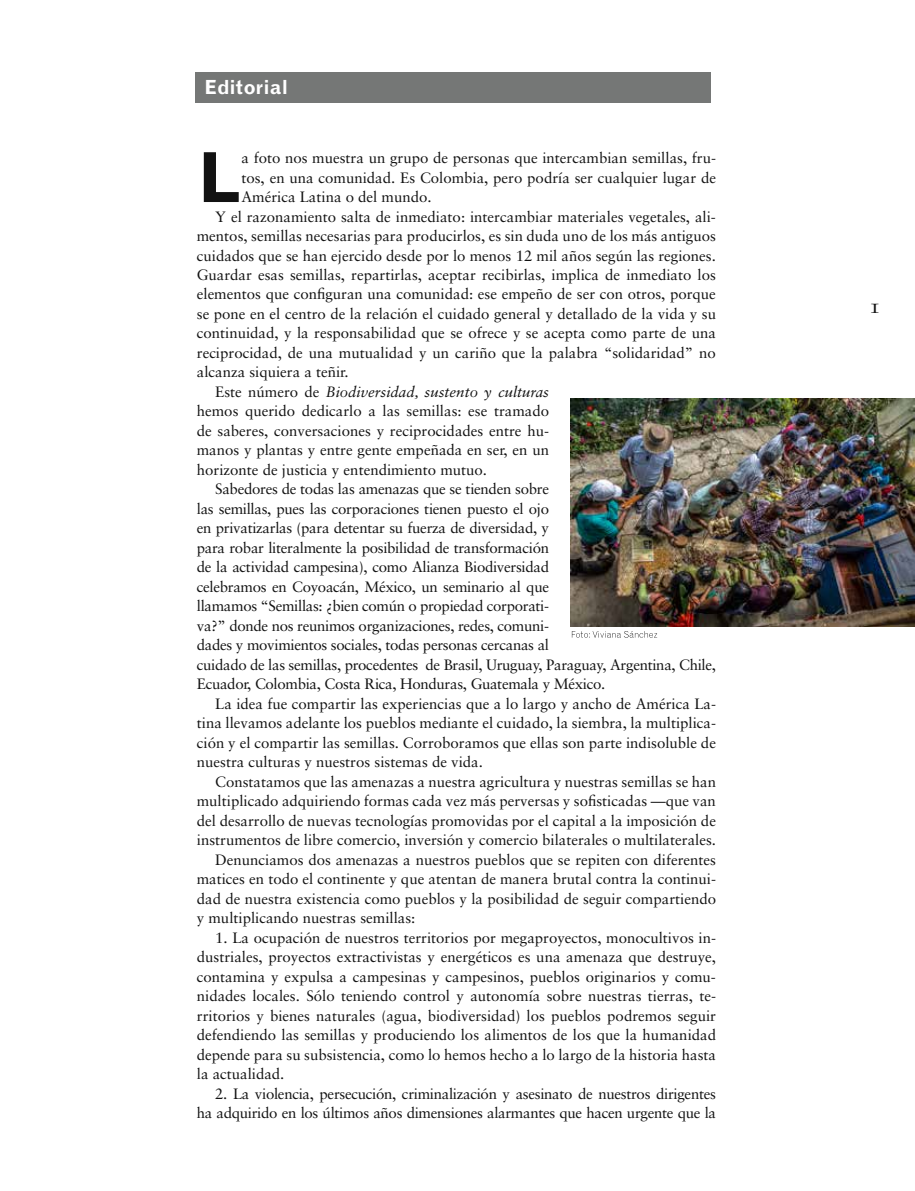
<style>
.page{position:relative;width:915px;height:1191px;background:#fff}
.page>*{position:absolute;margin:0;border:0;box-sizing:border-box;transform-origin:0 0}
.t1{font:700 69px "Grotesque";color:#121212}
.t2{font:21px "Sabon Roman SC";color:#121212}
.t3{font:700 19.5px "Grotesque";letter-spacing:.005em;color:#fff}
.t4{font:15px/19.5px "Sabon";color:#121212;text-align:justify}
.t5{font:15px/19.5px "Sabon";letter-spacing:-.02em;color:#121212}
.t6{font:15px "Sabon Italic Os F";color:#121212}
.s1{font-family:"Sabon"}
</style>
<div class="page">
<div style="left:196px;top:72px;width:514px;height:30px;background:#757776"></div>
<img style="left:570px;top:398px;width:344px;height:228px">
<svg style="left:571px;top:631px;width:86px;height:7px"></svg>
<h3 class="t3" style="left:204px;top:75px;width:85px">Editorial</h3>
<h1 class="t1" style="left:197px;top:137px;width:46px">L</h1>
<p class="t4" style="left:241px;top:148px;width:476px">a foto nos muestra un grupo de personas que intercambian semillas, fru-</p>
<p class="t4" style="left:241px;top:167px;width:476px">tos, en una comunidad. Es Colombia, pero podría ser cualquier lugar de</p>
<p class="t4" style="left:241px;top:187px;width:191px">América Latina o del mundo.</p>
<p class="t4" style="left:215px;top:206px;width:502px">Y el razonamiento salta de inmediato: intercambiar materiales vegetales, ali-</p>
<p class="t4" style="left:197px;top:226px;width:520px">mentos, semillas necesarias para producirlos, es sin duda uno de los más antiguos</p>
<p class="t4" style="left:197px;top:245px;width:520px">cuidados que se han ejercido desde por lo menos 12 mil años según las regiones.</p>
<p class="t4" style="left:197px;top:265px;width:520px">Guardar esas semillas, repartirlas, aceptar recibirlas, implica de inmediato los</p>
<p class="t4" style="left:197px;top:284px;width:520px">elementos que configuran una comunidad: ese empeño de ser con otros, porque</p>
<p class="t4" style="left:197px;top:304px;width:520px">se pone en el centro de la relación el cuidado general y detallado de la vida y su</p>
<p class="t4" style="left:197px;top:323px;width:520px">continuidad, y la responsabilidad que se ofrece y se acepta como parte de una</p>
<p class="t4" style="left:197px;top:343px;width:520px">reciprocidad, de una mutualidad y un cariño que la palabra “solidaridad” no</p>
<p class="t4" style="left:197px;top:362px;width:153px">alcanza siquiera a teñir.</p>
<p class="t6" style="left:215px;top:383px;width:335px"><span class="s1">Este número de</span> Biodiversidad, sustento y culturas</p>
<p class="t4" style="left:197px;top:401px;width:353px">hemos querido dedicarlo a las semillas: ese tramado de saberes, conversaciones y reciprocidades entre hu&shy;manos y plantas y entre gente empeñada en ser, en un horizonte de justicia y entendimiento mutuo.</p>
<p class="t5" style="left:197px;top:479px;width:520px;text-indent:18px">Sabedores de todas las amenazas que se tienden sobre<br>las semillas, pues las corporaciones tienen puesto el ojo<br>en privatizarlas (para detentar su fuerza de diversidad, y<br>para robar literalmente la posibilidad de transformación<br>de la actividad campesina), como Alianza Biodiversidad<br>celebramos en Coyoacán, México, un seminario al que<br>llamamos “Semillas: ¿bien común o propiedad corporati-<br>va?” donde nos reunimos organizaciones, redes, comuni-<br>dades y movimientos sociales, todas personas cercanas al<br>cuidado de las semillas, procedentes de Brasil, Uruguay, Paraguay, Argentina, Chile, Ecuador, Colombia, Costa Rica, Honduras, Guatemala y México.</p>
<p class="t4" style="left:197px;top:693px;width:520px;text-indent:18px">La idea fue compartir las experiencias que a lo largo y ancho de América La&shy;tina llevamos adelante los pueblos mediante el cuidado, la siembra, la multiplica&shy;ción y el compartir las semillas. Corroboramos que ellas son parte indisoluble de nuestra culturas y nuestros sistemas de vida.</p>
<p class="t4" style="left:215px;top:771px;width:502px">Constatamos que las amenazas a nuestra agricultura y nuestras semillas se han</p>
<p class="t4" style="left:197px;top:791px;width:520px">multiplicado adquiriendo formas cada vez más perversas y sofisticadas —que van</p>
<p class="t4" style="left:197px;top:810px;width:520px">del desarrollo de nuevas tecnologías promovidas por el capital a la imposición de</p>
<p class="t4" style="left:197px;top:830px;width:520px">instrumentos de libre comercio, inversión y comercio bilaterales o multilaterales.</p>
<p class="t4" style="left:215px;top:849px;width:502px">Denunciamos dos amenazas a nuestros pueblos que se repiten con diferentes</p>
<p class="t4" style="left:197px;top:869px;width:520px">matices en todo el continente y que atentan de manera brutal contra la continui-</p>
<p class="t4" style="left:197px;top:888px;width:520px">dad de nuestra existencia como pueblos y la posibilidad de seguir compartiendo</p>
<p class="t4" style="left:197px;top:908px;width:220px">y multiplicando nuestras semillas:</p>
<p class="t4" style="left:197px;top:927px;width:520px;text-indent:18px">1. La ocupación de nuestros territorios por megaproyectos, monocultivos in&shy;dustriales, proyectos extractivistas y energéticos es una amenaza que destruye, contamina y expulsa a campesinas y campesinos, pueblos originarios y comu&shy;nidades locales. Sólo teniendo control y autonomía sobre nuestras tierras, te&shy;rritorios y bienes naturales (agua, biodiversidad) los pueblos podremos seguir defendiendo las semillas y produciendo los alimentos de los que la humanidad depende para su subsistencia, como lo hemos hecho a lo largo de la historia hasta la actualidad.</p>
<p class="t5" style="left:197px;top:1083px;width:520px;text-align:right">2. La violencia, persecución, criminalización y asesinato de nuestros dirigentes ha adquirido en los últimos años dimensiones alarmantes que hacen urgente que la</p>
<h2 class="t2" style="left:868px;top:293px;width:13px">1</h2>
</div>
